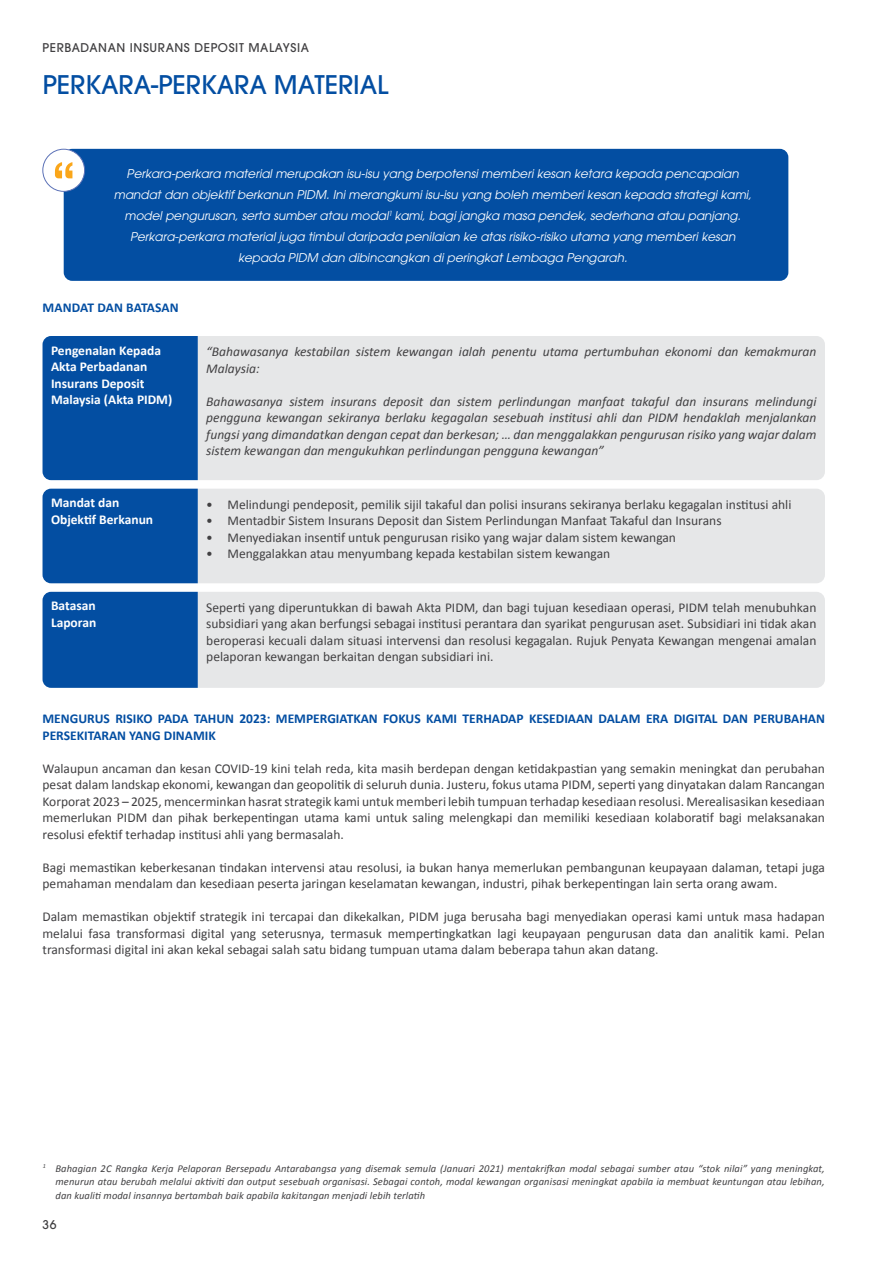
<style>
.page{position:relative;width:893px;height:1263px;background:#fff}
.page>*{position:absolute;margin:0;border:0;box-sizing:border-box;transform-origin:0 0}
.t1{font:500 25.5px "Avant Garde";color:#034ea2}
.t2{font:13.5px/16.5px "Calibri";color:#414042;text-align:justify}
.t3{font:italic 13.5px/16.5px "Calibri";color:#414042}
.t4{font:700 13.5px/16.5px "Calibri";color:#034ea2}
.t5{font:700 13.5px/16.5px "Calibri";color:#fff}
.t6{font:italic 12px/21px "Avant Garde";color:#fff;text-align:center}
.t7{font:500 12px "Avant Garde";letter-spacing:.05em;color:#414042}
.t8{font:italic 10.5px/13.5px "Calibri";letter-spacing:.01em;color:#414042;text-align:justify}
</style>
<div class="page">
<div style="left:64px;top:149px;width:724px;height:132px;background:#034ea2;border-radius:9px"></div>
<div style="left:43px;top:149px;width:42px;height:42px;background:#fff;border-radius:50%"></div>
<div style="left:42px;top:149px;width:43px;height:43px;border:1px solid #5c72b7;border-radius:50%"></div>
<svg style="left:55px;top:162px;width:17px;height:16px"></svg>
<div style="left:198px;top:336px;width:627px;height:144px;background:#e6e7e8"></div>
<div style="left:43px;top:336px;width:155px;height:144px;background:#034ea2"></div>
<div style="left:198px;top:489px;width:627px;height:94px;background:#e6e7e8"></div>
<div style="left:43px;top:489px;width:155px;height:94px;background:#034ea2"></div>
<div style="left:198px;top:592px;width:627px;height:96px;background:#e6e7e8"></div>
<div style="left:43px;top:592px;width:155px;height:96px;background:#034ea2"></div>
<p class="t7" style="left:43px;top:40px;width:268px">PERBADANAN INSURANS DEPOSIT MALAYSIA</p>
<h1 class="t1" style="left:43px;top:68px;width:347px">PERKARA-PERKARA MATERIAL</h1>
<p class="t6" style="left:114px;top:163px;width:639px">Perkara-perkara material merupakan isu-isu yang berpotensi memberi kesan ketara kepada pencapaian mandat dan objektif berkanun PIDM. Ini merangkumi isu-isu yang boleh memberi kesan kepada strategi kami, model pengurusan, serta sumber atau modal<sup>1</sup> kami, bagi jangka masa pendek, sederhana atau panjang.<br>Perkara-perkara material juga timbul daripada penilaian ke atas risiko-risiko utama yang memberi kesan kepada PIDM dan dibincangkan di peringkat Lembaga Pengarah.</p>
<p class="t4" style="left:43px;top:299px;width:138px">MANDAT DAN BATASAN</p>
<p class="t5" style="left:51px;top:342px;width:123px">Pengenalan Kepada<br>Akta Perbadanan<br>Insurans Deposit<br>Malaysia (Akta PIDM)</p>
<p class="t3" style="left:206px;top:343px;width:612px">“Bahawasanya kestabilan sistem kewangan ialah penentu utama pertumbuhan ekonomi dan kemakmuran<br>Malaysia:</p>
<p class="t3" style="left:206px;top:392px;width:612px;text-align:justify">Bahawasanya sistem insurans deposit dan sistem perlindungan manfaat takaful dan insurans melindungi pengguna kewangan sekiranya berlaku kegagalan sesebuah institusi ahli dan PIDM hendaklah menjalankan fungsi yang dimandatkan dengan cepat dan berkesan; … dan menggalakkan pengurusan risiko yang wajar dalam sistem kewangan dan mengukuhkan perlindungan pengguna kewangan”</p>
<p class="t5" style="left:51px;top:494px;width:104px">Mandat dan<br>Objektif Berkanun</p>
<p class="t2" style="left:206px;top:495px;width:587px">• Melindungi pendeposit, pemilik sijil takaful dan polisi insurans sekiranya berlaku kegagalan institusi ahli</p>
<p class="t2" style="left:206px;top:512px;width:517px">• Mentadbir Sistem Insurans Deposit dan Sistem Perlindungan Manfaat Takaful dan Insurans</p>
<p class="t2" style="left:206px;top:528px;width:471px">• Menyediakan insentif untuk pengurusan risiko yang wajar dalam sistem kewangan</p>
<p class="t2" style="left:206px;top:545px;width:405px">• Menggalakkan atau menyumbang kepada kestabilan sistem kewangan</p>
<p class="t5" style="left:51px;top:598px;width:47px">Batasan<br>Laporan</p>
<p class="t2" style="left:206px;top:598px;width:612px">Seperti yang diperuntukkan di bawah Akta PIDM, dan bagi tujuan kesediaan operasi, PIDM telah menubuhkan subsidiari yang akan berfungsi sebagai institusi perantara dan syarikat pengurusan aset. Subsidiari ini tidak akan beroperasi kecuali dalam situasi intervensi dan resolusi kegagalan. Rujuk Penyata Kewangan mengenai amalan pelaporan kewangan berkaitan dengan subsidiari ini.</p>
<p class="t4" style="left:43px;top:711px;width:784px">MENGURUS RISIKO PADA TAHUN 2023: MEMPERGIATKAN FOKUS KAMI TERHADAP KESEDIAAN DALAM ERA DIGITAL DAN PERUBAHAN<br>PERSEKITARAN YANG DINAMIK</p>
<p class="t2" style="left:43px;top:760px;width:784px">Walaupun ancaman dan kesan COVID-19 kini telah reda, kita masih berdepan dengan ketidakpastian yang semakin meningkat dan perubahan pesat dalam landskap ekonomi, kewangan dan geopolitik di seluruh dunia. Justeru, fokus utama PIDM, seperti yang dinyatakan dalam Rancangan Korporat 2023 – 2025, mencerminkan hasrat strategik kami untuk memberi lebih tumpuan terhadap kesediaan resolusi. Merealisasikan kesediaan memerlukan PIDM dan pihak berkepentingan utama kami untuk saling melengkapi dan memiliki kesediaan kolaboratif bagi melaksanakan resolusi efektif terhadap institusi ahli yang bermasalah.</p>
<p class="t2" style="left:43px;top:859px;width:784px">Bagi memastikan keberkesanan tindakan intervensi atau resolusi, ia bukan hanya memerlukan pembangunan keupayaan dalaman, tetapi juga pemahaman mendalam dan kesediaan peserta jaringan keselamatan kewangan, industri, pihak berkepentingan lain serta orang awam.</p>
<p class="t2" style="left:43px;top:908px;width:784px">Dalam memastikan objektif strategik ini tercapai dan dikekalkan, PIDM juga berusaha bagi menyediakan operasi kami untuk masa hadapan melalui fasa transformasi digital yang seterusnya, termasuk mempertingkatkan lagi keupayaan pengurusan data dan analitik kami. Pelan transformasi digital ini akan kekal sebagai salah satu bidang tumpuan utama dalam beberapa tahun akan datang.</p>
<p class="t8" style="left:55px;top:1161px;width:771px;text-indent:-13px"><sup>1</sup> Bahagian 2C Rangka Kerja Pelaporan Bersepadu Antarabangsa yang disemak semula (Januari 2021) mentakrifkan modal sebagai sumber atau “stok nilai” yang meningkat, menurun atau berubah melalui aktiviti dan output sesebuah organisasi. Sebagai contoh, modal kewangan organisasi meningkat apabila ia membuat keuntungan atau lebihan, dan kualiti modal insannya bertambah baik apabila kakitangan menjadi lebih terlatih</p>
<p class="t7" style="left:43px;top:1217px;width:15px">36</p>
</div>
